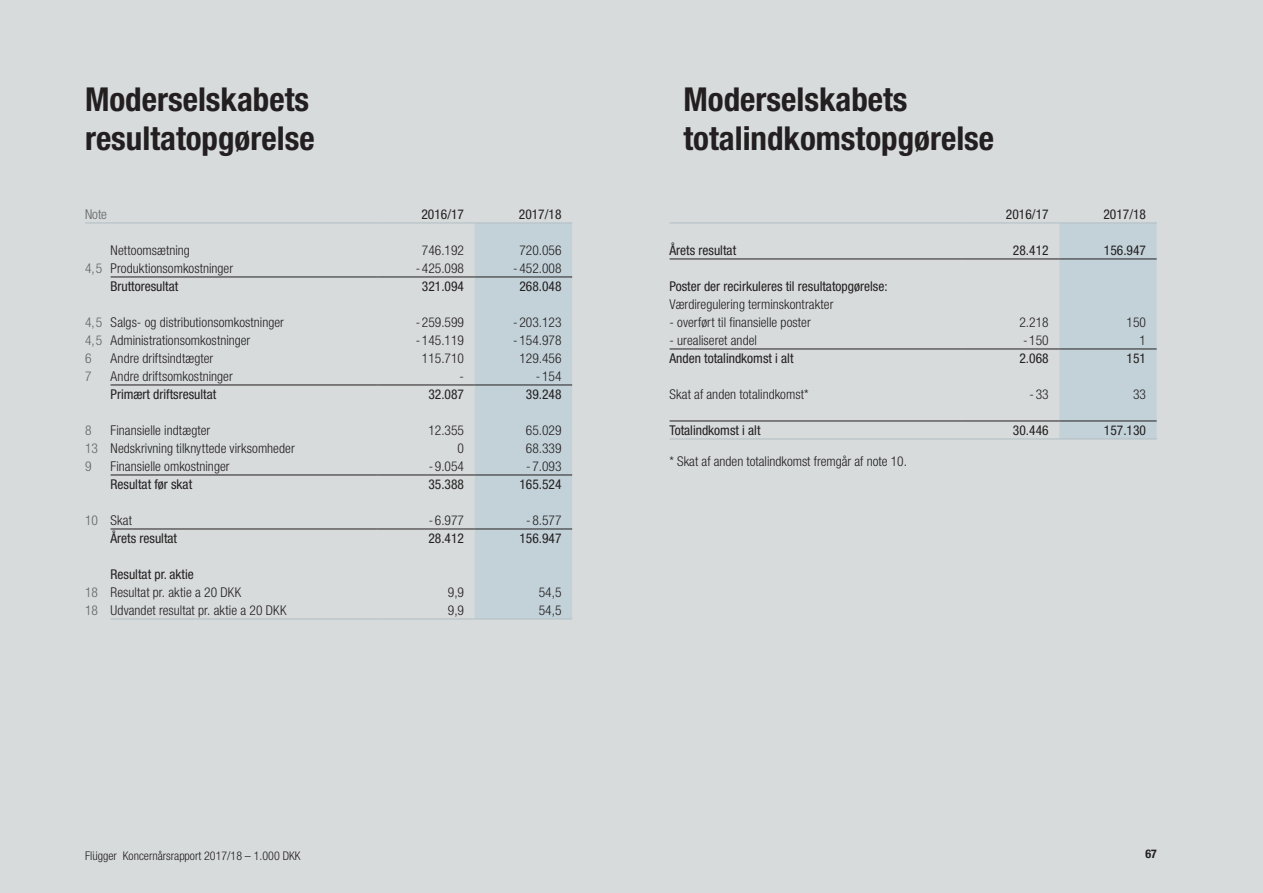
<style>
.page{position:relative;width:1263px;height:893px;background:#d7dbdb}
.page>*{position:absolute;margin:0;border:0;box-sizing:border-box;transform-origin:0 0}
.t1{font:700 33px/39px "Flugger Condensed";color:#231f20}
.Brødtekst{font:300 condensed 13.5px "Flugger";letter-spacing:.005em;color:#231f20}
.Brødtekst-2{font:13.5px "Flugger Condensed";color:#231f20}
.bt{font:300 condensed 13.5px "Flugger";color:#231f20}
.bt-2{font:13.5px "Flugger Condensed";color:#231f20}
.bt-3{font:300 condensed 13.5px "Flugger";color:#636366}
.t2{font:300 condensed 12px "Flugger";color:#231f20}
.t3{font:700 12px "Flugger Condensed";color:#231f20}
</style>
<div class="page">
<div style="left:475px;top:223px;width:97px;height:395px;background:#c3d2d9"></div>
<svg style="left:85px;top:222px;width:26px;height:1px"></svg>
<hr style="left:111px;top:222px;width:266px;height:1px;background:#b0bdc4">
<hr style="left:377px;top:222px;width:98px;height:1px;background:#b0bdc4">
<hr style="left:475px;top:222px;width:97px;height:1px;background:#b0bdc4">
<hr style="left:111px;top:277px;width:266px;height:1px;background:#231f20">
<hr style="left:377px;top:277px;width:98px;height:1px;background:#231f20">
<hr style="left:475px;top:277px;width:97px;height:1px;background:#231f20">
<hr style="left:111px;top:385px;width:266px;height:1px;background:#231f20">
<hr style="left:377px;top:385px;width:98px;height:1px;background:#231f20">
<hr style="left:475px;top:385px;width:97px;height:1px;background:#231f20">
<hr style="left:111px;top:475px;width:266px;height:1px;background:#231f20">
<hr style="left:377px;top:475px;width:98px;height:1px;background:#231f20">
<hr style="left:475px;top:475px;width:97px;height:1px;background:#231f20">
<hr style="left:111px;top:529px;width:266px;height:1px;background:#231f20">
<hr style="left:377px;top:529px;width:98px;height:1px;background:#231f20">
<hr style="left:475px;top:529px;width:97px;height:1px;background:#231f20">
<hr style="left:111px;top:618px;width:266px;height:1px;background:#b0bdc4">
<hr style="left:377px;top:618px;width:98px;height:1px;background:#b0bdc4">
<hr style="left:475px;top:618px;width:97px;height:1px;background:#b0bdc4">
<div style="left:1059px;top:223px;width:98px;height:215px;background:#c3d2d9"></div>
<hr style="left:669px;top:222px;width:293px;height:1px;background:#b0bdc4">
<hr style="left:962px;top:222px;width:97px;height:1px;background:#b0bdc4">
<hr style="left:1059px;top:222px;width:98px;height:1px;background:#b0bdc4">
<hr style="left:669px;top:259px;width:293px;height:1px;background:#231f20">
<hr style="left:962px;top:259px;width:97px;height:1px;background:#231f20">
<hr style="left:1059px;top:259px;width:98px;height:1px;background:#231f20">
<hr style="left:669px;top:349px;width:293px;height:1px;background:#231f20">
<hr style="left:962px;top:349px;width:97px;height:1px;background:#231f20">
<hr style="left:1059px;top:349px;width:98px;height:1px;background:#231f20">
<hr style="left:669px;top:421px;width:293px;height:1px;background:#231f20">
<hr style="left:962px;top:421px;width:97px;height:1px;background:#231f20">
<hr style="left:1059px;top:421px;width:98px;height:1px;background:#231f20">
<hr style="left:669px;top:438px;width:293px;height:1px;background:#b0bdc4">
<hr style="left:962px;top:438px;width:97px;height:1px;background:#b0bdc4">
<hr style="left:1059px;top:438px;width:98px;height:1px;background:#b0bdc4">
<p class="t1" style="left:85px;top:79px;width:231px">Moderselskabets resultatopgørelse</p>
<p class="t1" style="left:683px;top:79px;width:312px">Moderselskabets totalindkomstopgørelse</p>
<p class="bt-3" style="left:85px;top:207px;width:24px">Note</p>
<p class="bt-2" style="left:421px;top:206px;width:44px">2016/17</p>
<p class="bt-2" style="left:519px;top:206px;width:44px">2017/18</p>
<p class="Brødtekst" style="left:111px;top:243px;width:81px">Nettoomsætning</p>
<p class="Brødtekst" style="left:422px;top:243px;width:44px">746. 192</p>
<p class="Brødtekst" style="left:519px;top:243px;width:44px">720. 056</p>
<p class="bt-3" style="left:85px;top:261px;width:19px">4,5</p>
<p class="Brødtekst" style="left:111px;top:261px;width:124px">Produktionsomkostninger</p>
<p class="Brødtekst" style="left:416px;top:261px;width:50px">- 425. 098</p>
<p class="Brødtekst" style="left:513px;top:261px;width:50px">- 452. 008</p>
<p class="Brødtekst-2" style="left:111px;top:279px;width:69px">Bruttoresultat</p>
<p class="Brødtekst-2" style="left:422px;top:279px;width:44px">321.094</p>
<p class="Brødtekst-2" style="left:519px;top:279px;width:44px">268.048</p>
<p class="bt-3" style="left:85px;top:315px;width:19px">4,5</p>
<p class="Brødtekst" style="left:111px;top:315px;width:175px">Salgs- og distributionsomkostninger</p>
<p class="Brødtekst" style="left:416px;top:315px;width:50px">- 259. 599</p>
<p class="Brødtekst" style="left:513px;top:315px;width:50px">- 203.123</p>
<p class="bt-3" style="left:85px;top:333px;width:19px">4,5</p>
<p class="Brødtekst" style="left:111px;top:333px;width:141px">Administrationsomkostninger</p>
<p class="Brødtekst" style="left:416px;top:333px;width:50px">- 145.119</p>
<p class="Brødtekst" style="left:513px;top:333px;width:50px">- 154.978</p>
<p class="bt-3" style="left:85px;top:351px;width:8px">6</p>
<p class="Brødtekst" style="left:111px;top:351px;width:104px">Andre driftsindtægter</p>
<p class="Brødtekst" style="left:422px;top:351px;width:44px">115.710</p>
<p class="Brødtekst" style="left:519px;top:351px;width:44px">129.456</p>
<p class="bt-3" style="left:85px;top:369px;width:8px">7</p>
<p class="Brødtekst" style="left:111px;top:369px;width:124px">Andre driftsomkostninger</p>
<p class="Brødtekst" style="left:460px;top:369px;width:6px">-</p>
<p class="Brødtekst" style="left:536px;top:369px;width:27px">- 154</p>
<p class="Brødtekst-2" style="left:111px;top:387px;width:107px">Primært driftsresultat</p>
<p class="Brødtekst-2" style="left:428px;top:387px;width:37px">32.087</p>
<p class="Brødtekst-2" style="left:526px;top:387px;width:37px">39.248</p>
<p class="bt-3" style="left:85px;top:423px;width:8px">8</p>
<p class="Brødtekst" style="left:111px;top:423px;width:101px">Finansielle indtægter</p>
<p class="Brødtekst" style="left:428px;top:423px;width:37px">12.355</p>
<p class="Brødtekst" style="left:526px;top:423px;width:37px">65. 029</p>
<p class="bt-3" style="left:85px;top:441px;width:14px">13</p>
<p class="Brødtekst" style="left:111px;top:441px;width:186px">Nedskrivning tilknyttede virksomheder</p>
<p class="Brødtekst" style="left:458px;top:441px;width:8px">0</p>
<p class="Brødtekst" style="left:526px;top:441px;width:37px">68. 339</p>
<p class="bt-3" style="left:85px;top:459px;width:8px">9</p>
<p class="Brødtekst" style="left:111px;top:459px;width:121px">Finansielle omkostninger</p>
<p class="Brødtekst" style="left:429px;top:459px;width:37px">- 9.054</p>
<p class="Brødtekst" style="left:526px;top:459px;width:37px">- 7.093</p>
<p class="Brødtekst-2" style="left:111px;top:477px;width:83px">Resultat før skat</p>
<p class="Brødtekst-2" style="left:428px;top:477px;width:37px">35.388</p>
<p class="Brødtekst-2" style="left:519px;top:477px;width:44px">165.524</p>
<p class="bt-3" style="left:85px;top:513px;width:14px">10</p>
<p class="Brødtekst" style="left:111px;top:513px;width:23px">Skat</p>
<p class="Brødtekst" style="left:429px;top:513px;width:37px">- 6.977</p>
<p class="Brødtekst" style="left:526px;top:513px;width:37px">- 8.577</p>
<p class="Brødtekst-2" style="left:111px;top:531px;width:68px">Årets resultat</p>
<p class="Brødtekst-2" style="left:428px;top:531px;width:37px">28.412</p>
<p class="Brødtekst-2" style="left:519px;top:531px;width:44px">156.947</p>
<p class="Brødtekst-2" style="left:111px;top:567px;width:85px">Resultat pr. aktie</p>
<p class="bt-3" style="left:85px;top:585px;width:14px">18</p>
<p class="Brødtekst" style="left:111px;top:585px;width:132px">Resultat pr. aktie a 20 DKK</p>
<p class="Brødtekst" style="left:448px;top:585px;width:18px">9,9</p>
<p class="Brødtekst" style="left:539px;top:585px;width:24px">54,5</p>
<p class="bt-3" style="left:85px;top:603px;width:14px">18</p>
<p class="Brødtekst" style="left:111px;top:603px;width:178px">Udvandet resultat pr. aktie a 20 DKK</p>
<p class="Brødtekst" style="left:448px;top:603px;width:18px">9,9</p>
<p class="Brødtekst" style="left:539px;top:603px;width:24px">54,5</p>
<p class="bt-2" style="left:1006px;top:206px;width:44px">2016/17</p>
<p class="bt-2" style="left:1103px;top:206px;width:44px">2017/18</p>
<p class="Brødtekst-2" style="left:669px;top:243px;width:68px">Årets resultat</p>
<p class="Brødtekst-2" style="left:1013px;top:243px;width:37px">28.412</p>
<p class="Brødtekst-2" style="left:1104px;top:243px;width:44px">156.947</p>
<p class="Brødtekst-2" style="left:669px;top:279px;width:219px">Poster der recirkuleres til resultatopgørelse:</p>
<p class="Brødtekst" style="left:669px;top:297px;width:165px">Værdiregulering terminskontrakter</p>
<p class="Brødtekst" style="left:669px;top:315px;width:143px">- overført til finansielle poster</p>
<p class="Brødtekst" style="left:1019px;top:315px;width:31px">2.218</p>
<p class="Brødtekst" style="left:1126px;top:315px;width:21px">150</p>
<p class="Brødtekst" style="left:669px;top:333px;width:89px">- urealiseret andel</p>
<p class="Brødtekst" style="left:1023px;top:333px;width:27px">- 150</p>
<p class="Brødtekst" style="left:1139px;top:333px;width:8px">1</p>
<p class="Brødtekst-2" style="left:669px;top:351px;width:125px">Anden totalindkomst i alt</p>
<p class="Brødtekst-2" style="left:1019px;top:351px;width:31px">2.068</p>
<p class="Brødtekst-2" style="left:1126px;top:351px;width:21px">151</p>
<p class="Brødtekst" style="left:669px;top:387px;width:141px">Skat af anden totalindkomst*</p>
<p class="Brødtekst" style="left:1029px;top:387px;width:21px">-33</p>
<p class="Brødtekst" style="left:1133px;top:387px;width:14px">33</p>
<p class="Brødtekst-2" style="left:669px;top:423px;width:92px">Totalindkomst i alt</p>
<p class="Brødtekst-2" style="left:1013px;top:423px;width:37px">30.446</p>
<p class="Brødtekst-2" style="left:1104px;top:423px;width:44px">157.130</p>
<p class="bt" style="left:669px;top:454px;width:237px">* Skat af anden totalindkomst fremgår af note 10.</p>
<p class="t2" style="left:85px;top:849px;width:217px">Flügger Koncernårsrapport 2017/18 – 1.000 DKK</p>
<p class="t3" style="left:1145px;top:847px;width:13px">67</p>
</div>
